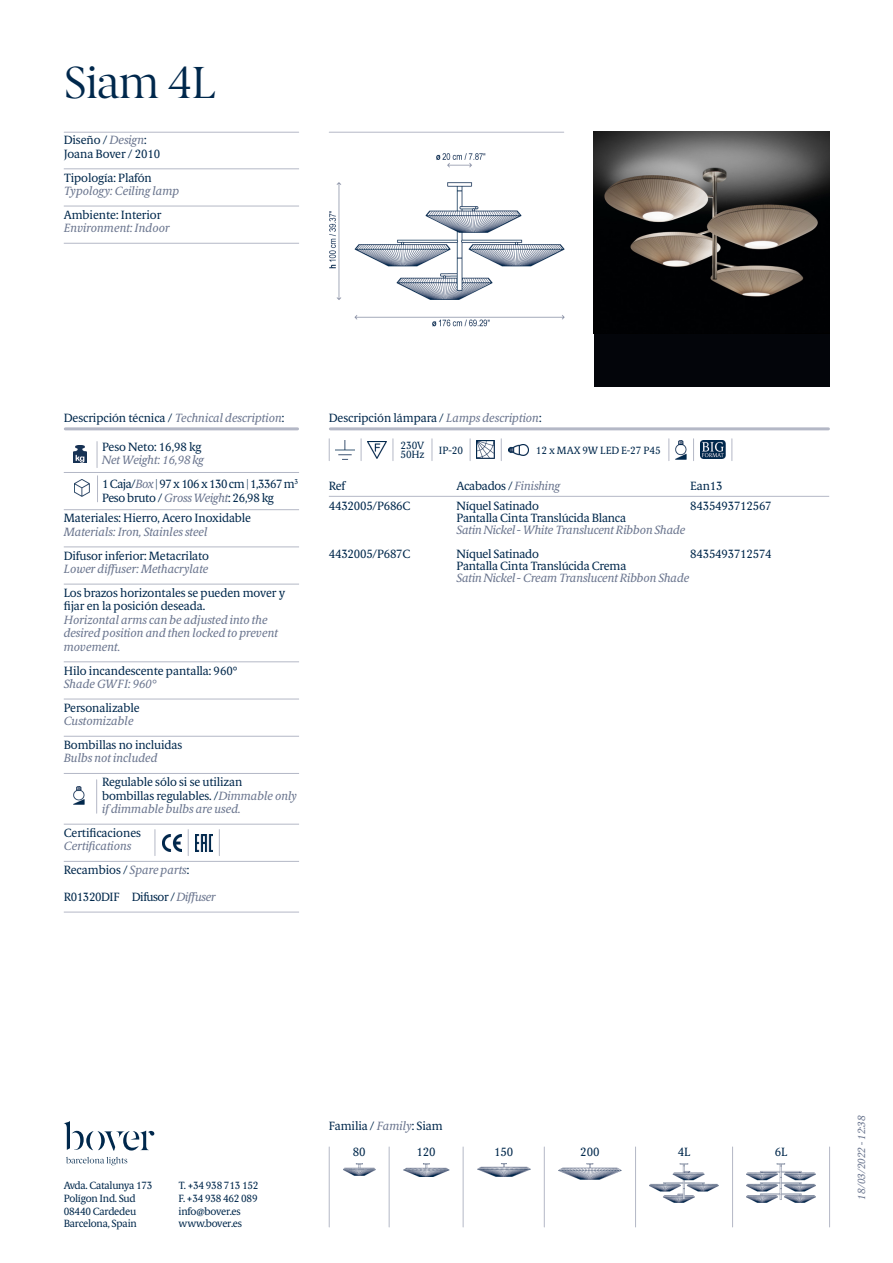
<style>
.page{position:relative;width:893px;height:1263px;background:#fff}
.page>*{position:absolute;margin:0;border:0;box-sizing:border-box;transform-origin:0 0}
.Nom{font:45px "Berlingske Serif";letter-spacing:-.025em;color:#00284c}
.Text_línia_inferior{font:12px/13.5px "Berlingske Serif Tx";letter-spacing:-.01em;color:#00284c}
.Text_línia_inferior-2{font:italic 12px/13.5px "Berlingske Serif Tx";letter-spacing:-.01em;color:#6b768f}
.Acabats{font:12px "Berlingske Serif Tx";letter-spacing:-.02em;color:#00284c}
.Acabats-2{font:italic 12px "Berlingske Serif Tx";letter-spacing:-.02em;color:#6b768f}
.Text_línia_inferior-3{font:12px/13.5px "Berlingske Serif Tx";letter-spacing:-.045em;color:#00284c}
.Text_línia_inferior-4{font:12px "Berlingske Serif Tx";letter-spacing:-.035em;color:#00284c}
.Info_tècnica{font:10.5px/12.8px "Berlingske Serif Tx";letter-spacing:-.025em;color:#00284c}
.t1{font:italic 10.5px "Berlingske Serif Tx";letter-spacing:-.01em;color:#6b768f}
.s1{font-style:italic;color:#6b768f}
.s2{font-style:normal;color:#00284c}
</style>
<div class="page">
<hr style="left:64px;top:168px;width:235px;height:1px;background:#b4b8c6">
<hr style="left:64px;top:206px;width:235px;height:1px;background:#b4b8c6">
<hr style="left:64px;top:243px;width:235px;height:1px;background:#b4b8c6">
<hr style="left:64px;top:132px;width:235px;height:1px;background:#b4b8c6">
<hr style="left:329px;top:132px;width:235px;height:1px;background:#b4b8c6">
<img style="left:329px;top:153px;width:235px;height:174px">
<hr style="left:64px;top:472px;width:235px;height:1px;background:#b4b8c6">
<hr style="left:64px;top:509px;width:235px;height:1px;background:#b4b8c6">
<hr style="left:64px;top:546px;width:235px;height:1px;background:#b4b8c6">
<hr style="left:64px;top:584px;width:235px;height:1px;background:#b4b8c6">
<hr style="left:64px;top:661px;width:235px;height:1px;background:#b4b8c6">
<hr style="left:64px;top:699px;width:235px;height:1px;background:#b4b8c6">
<hr style="left:64px;top:736px;width:235px;height:1px;background:#b4b8c6">
<hr style="left:64px;top:773px;width:235px;height:1px;background:#b4b8c6">
<hr style="left:64px;top:824px;width:235px;height:1px;background:#b4b8c6">
<hr style="left:64px;top:861px;width:235px;height:1px;background:#b4b8c6">
<hr style="left:64px;top:912px;width:235px;height:1px;background:#b4b8c6">
<img style="left:74px;top:446px;width:13px;height:17px">
<svg style="left:97px;top:442px;width:1px;height:26px"></svg>
<img style="left:74px;top:480px;width:15px;height:17px">
<svg style="left:97px;top:476px;width:1px;height:26px"></svg>
<img style="left:73px;top:786px;width:12px;height:19px">
<hr style="left:96px;top:780px;width:1px;height:33px;background:#b4b8c6">
<svg style="left:155px;top:829px;width:1px;height:27px"></svg>
<img style="left:162px;top:835px;width:19px;height:17px">
<svg style="left:188px;top:829px;width:1px;height:27px"></svg>
<img style="left:195px;top:835px;width:17px;height:17px">
<svg style="left:219px;top:829px;width:1px;height:27px"></svg>
<hr style="left:65px;top:427px;width:233px;height:3px;background:#b4b8c6">
<hr style="left:329px;top:1147px;width:1px;height:80px;background:#b4b8c6">
<img style="left:343px;top:1163px;width:32px;height:12px">
<hr style="left:389px;top:1147px;width:1px;height:80px;background:#b4b8c6">
<img style="left:403px;top:1163px;width:46px;height:13px">
<img style="left:650px;top:1163px;width:68px;height:39px">
<img style="left:747px;top:1163px;width:68px;height:39px">
<img style="left:477px;top:1163px;width:53px;height:14px">
<img style="left:558px;top:1163px;width:63px;height:16px">
<hr style="left:463px;top:1147px;width:1px;height:80px;background:#b4b8c6">
<hr style="left:544px;top:1147px;width:1px;height:80px;background:#b4b8c6">
<hr style="left:635px;top:1147px;width:1px;height:80px;background:#b4b8c6">
<hr style="left:732px;top:1147px;width:1px;height:80px;background:#b4b8c6">
<hr style="left:829px;top:1147px;width:1px;height:80px;background:#b4b8c6">
<img style="left:477px;top:441px;width:17px;height:17px">
<hr style="left:330px;top:427px;width:498px;height:3px;background:#b4b8c6">
<svg style="left:470px;top:439px;width:1px;height:22px"></svg>
<svg style="left:432px;top:439px;width:1px;height:22px"></svg>
<svg style="left:393px;top:439px;width:1px;height:22px"></svg>
<svg style="left:329px;top:439px;width:1px;height:22px"></svg>
<svg style="left:361px;top:439px;width:1px;height:22px"></svg>
<img style="left:368px;top:441px;width:18px;height:17px">
<img style="left:336px;top:440px;width:18px;height:19px">
<svg style="left:668px;top:439px;width:1px;height:22px"></svg>
<svg style="left:693px;top:439px;width:1px;height:22px"></svg>
<svg style="left:731px;top:439px;width:1px;height:22px"></svg>
<img style="left:508px;top:444px;width:20px;height:11px">
<svg style="left:501px;top:439px;width:1px;height:22px"></svg>
<img style="left:700px;top:441px;width:25px;height:18px">
<img style="left:676px;top:440px;width:11px;height:19px">
<div style="left:594px;top:132px;width:235px;height:255px;background:#03050a"></div>
<img style="left:594px;top:132px;width:235px;height:165px">
<svg style="left:66px;top:1157px;width:61px;height:8px"></svg>
<svg style="left:64px;top:1121px;width:90px;height:29px"></svg>
<hr style="left:329px;top:496px;width:500px;height:1px;background:#b4b8c6">
<p class="Nom" style="left:64px;top:53px;width:154px">Siam 4L</p>
<p class="Text_línia_inferior" style="left:64px;top:133px;width:98px">Diseño / <span class="s1">Design</span>:<br>Joana Bover / 2010</p>
<p class="Text_línia_inferior-2" style="left:64px;top:171px;width:117px"><span class="s2">Tipología: Plafón<br></span>Typology: Ceiling lamp</p>
<p class="Text_línia_inferior-2" style="left:64px;top:208px;width:108px"><span class="s2">Ambiente: Interior<br></span>Environment: Indoor</p>
<p class="Text_línia_inferior" style="left:64px;top:411px;width:222px">Descripción técnica / <span class="s1">Technical description</span>:</p>
<p class="Text_línia_inferior-2" style="left:102px;top:440px;width:104px"><span class="s2">Peso Neto: 16,98 kg<br></span>Net Weight: 16,98 kg</p>
<p class="Text_línia_inferior-3" style="left:102px;top:477px;width:198px">1 Caja/<span class="s1">Box</span> | 97 x 106 x 130 cm | 1,3367 m<sup>3<br></sup>Peso bruto / <span class="s1">Gross Weight</span>: 26,98 kg</p>
<p class="Text_línia_inferior" style="left:64px;top:511px;width:189px">Materiales: Hierro, Acero Inoxidable<br><span class="s1">Materials: Iron, Stainles steel</span></p>
<p class="Text_línia_inferior" style="left:64px;top:549px;width:147px">Difusor inferior: Metacrilato<br><span class="s1">Lower diffuser: Methacrylate</span></p>
<p class="Text_línia_inferior-2" style="left:64px;top:586px;width:223px"><span class="s2">Los brazos horizontales se pueden mover y fijar en la posición deseada.<br></span>Horizontal arms can be adjusted into the desired position and then locked to prevent movement.</p>
<p class="Text_línia_inferior" style="left:64px;top:664px;width:175px">Hilo incandescente pantalla: 960°<br><span class="s1">Shade GWFI: 960°</span></p>
<p class="Text_línia_inferior" style="left:64px;top:701px;width:78px">Personalizable<br><span class="s1">Customizable</span></p>
<p class="Text_línia_inferior" style="left:64px;top:738px;width:120px">Bombillas no incluidas<br><span class="s1">Bulbs not included</span></p>
<p class="Text_línia_inferior" style="left:102px;top:775px;width:197px">Regulable sólo si se utilizan bombillas regulables. /<span class="s1">Dimmable only if dimmable bulbs are used.</span></p>
<p class="Text_línia_inferior" style="left:64px;top:826px;width:79px">Certificaciones<br><span class="s1">Certifications</span></p>
<p class="Text_línia_inferior" style="left:64px;top:863px;width:127px">Recambios / <span class="s1">Spare parts</span>:</p>
<p class="Text_línia_inferior-4" style="left:64px;top:888px;width:154px">R01320DIF Difusor / <span class="s1">Diffuser</span></p>
<p class="Text_línia_inferior" style="left:329px;top:411px;width:214px">Descripción lámpara / <span class="s1">Lamps description</span>:</p>
<p class="Info_tècnica" style="left:400px;top:439px;width:25px">230V</p>
<p class="Info_tècnica" style="left:400px;top:448px;width:26px">50Hz</p>
<p class="Info_tècnica" style="left:439px;top:444px;width:26px">IP-20</p>
<p class="Info_tècnica" style="left:536px;top:444px;width:126px">12 x MAX 9W LED E-27 P45</p>
<p class="Acabats" style="left:329px;top:477px;width:18px">Ref</p>
<p class="Acabats" style="left:456px;top:477px;width:105px">Acabados / <span class="s1">Finishing</span></p>
<p class="Acabats" style="left:690px;top:477px;width:34px">Ean13</p>
<p class="Acabats" style="left:329px;top:497px;width:83px">4432005/P686C</p>
<p class="Acabats" style="left:456px;top:497px;width:84px">Níquel Satinado</p>
<p class="Acabats" style="left:690px;top:497px;width:83px">8435493712567</p>
<p class="Acabats" style="left:456px;top:509px;width:171px">Pantalla Cinta Translúcida Blanca</p>
<p class="Acabats-2" style="left:456px;top:521px;width:231px">Satin Nickel - White Translucent Ribbon Shade</p>
<p class="Acabats" style="left:329px;top:545px;width:83px">4432005/P687C</p>
<p class="Acabats" style="left:456px;top:545px;width:84px">Níquel Satinado</p>
<p class="Acabats" style="left:690px;top:545px;width:83px">8435493712574</p>
<p class="Acabats" style="left:456px;top:557px;width:172px">Pantalla Cinta Translúcida Crema</p>
<p class="Acabats-2" style="left:456px;top:569px;width:234px">Satin Nickel - Cream Translucent Ribbon Shade</p>
<p class="Info_tècnica" style="left:64px;top:1179px;width:90px">Avda. Catalunya 173<br>Polígon Ind. Sud<br>08440 Cardedeu<br>Barcelona, Spain</p>
<p class="Info_tècnica" style="left:179px;top:1179px;width:81px">T. +34 938 713 152<br>F. +34 938 462 089 info@bover.es www.bover.es</p>
<p class="Text_línia_inferior" style="left:329px;top:1119px;width:115px">Familia / <span class="s1">Family</span>: Siam</p>
<p class="Text_línia_inferior" style="left:353px;top:1145px;width:14px">80</p>
<p class="Text_línia_inferior" style="left:416px;top:1145px;width:21px">120</p>
<p class="Text_línia_inferior" style="left:494px;top:1145px;width:21px">150</p>
<p class="Text_línia_inferior" style="left:580px;top:1145px;width:21px">200</p>
<p class="Text_línia_inferior" style="left:678px;top:1145px;width:14px">4L</p>
<p class="Text_línia_inferior" style="left:775px;top:1145px;width:14px">6L</p>
<p class="t1" style="left:854px;top:1199px;width:86px;rotate:-90deg">18/03/2022 - 12:38</p>
</div>
